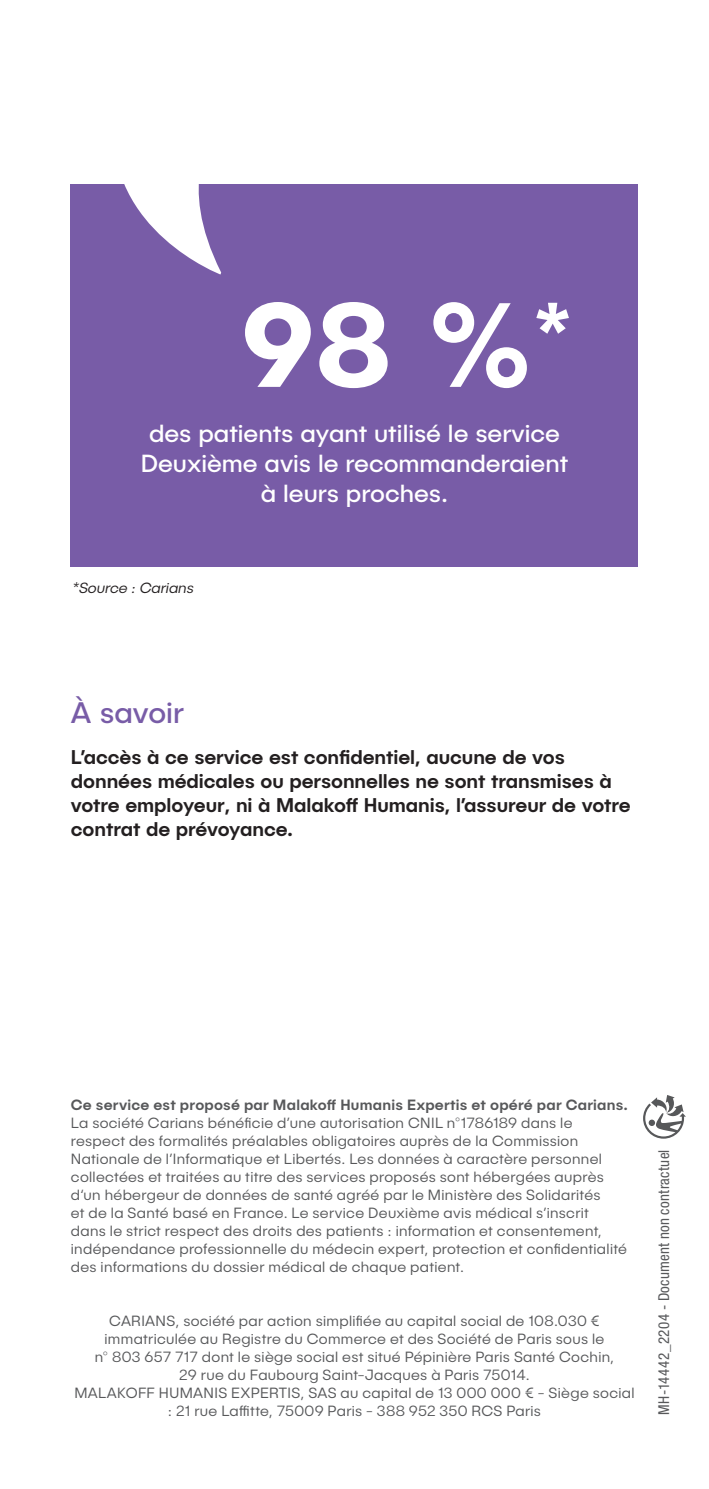
<style>
.page{position:relative;width:709px;height:1489px;background:#fff}
.page>*{position:absolute;margin:0;border:0;box-sizing:border-box;transform-origin:0 0}
.t1{font:700 120px "Publica Sans";color:#fff}
.t2{font:30px "Publica Sans";color:#785ca7}
.t3{font:25px/30px "Publica Sans";color:#fff;text-align:center}
.t4{font:500 20px/24px "Publica Sans";letter-spacing:-.005em;color:#231f20}
.t5{font:300 15px/18px "Publica Sans";letter-spacing:.02em;color:#57585a}
.t6{font:500 15px "Publica Sans";letter-spacing:.015em;color:#57585a}
.t7{font:condensed 15px "Helvetica Neue LT Std";letter-spacing:.02em;color:#57585a}
.t8{font:italic 300 15px "Publica Sans";color:#231f20}
</style>
<div class="page">
<div style="left:71px;top:185px;width:567px;height:381px;background:#785ca7"></div>
<svg style="left:643px;top:1095px;width:43px;height:43px"></svg>
<svg style="left:100px;top:184px;width:121px;height:90px"></svg>
<h1 class="t1" style="left:241px;top:266px;width:333px">98 %<sup>*</sup></h1>
<h3 class="t3" style="left:141px;top:418px;width:429px">des patients ayant utilisé le service<br>Deuxième avis le recommanderaient à leurs proches.</h3>
<p class="t8" style="left:72px;top:579px;width:123px">*Source : Carians</p>
<h2 class="t2" style="left:71px;top:693px;width:114px">À savoir</h2>
<h3 class="t4" style="left:71px;top:744px;width:561px">L’accès à ce service est confidentiel, aucune de vos données médicales ou personnelles ne sont transmises à votre employeur, ni à Malakoff Humanis, l’assureur de votre contrat de prévoyance.</h3>
<p class="t6" style="left:71px;top:1094px;width:558px">Ce service est proposé par Malakoff Humanis Expertis et opéré par Carians.</p>
<p class="t5" style="left:71px;top:1113px;width:557px">La société Carians bénéficie d’une autorisation CNIL n°1786189 dans le respect des formalités préalables obligatoires auprès de la Commission Nationale de l’Informatique et Libertés. Les données à caractère personnel collectées et traitées au titre des services proposés sont hébergées auprès d‘un hébergeur de données de santé agréé par le Ministère des Solidarités<br>et de la Santé basé en France. Le service Deuxième avis médical s’inscrit dans le strict respect des droits des patients : information et consentement, indépendance professionnelle du médecin expert, protection et confidentialité des informations du dossier médical de chaque patient.</p>
<p class="t5" style="left:74px;top:1311px;width:561px;text-align:center">CARIANS, société par action simplifiée au capital social de 108.030 € immatriculée au Registre du Commerce et des Société de Paris sous le<br>n° 803 657 717 dont le siège social est situé Pépinière Paris Santé Cochin,<br>29 rue du Faubourg Saint-Jacques à Paris 75014.<br>MALAKOFF HUMANIS EXPERTIS, SAS au capital de 13 000 000 € - Siège social : 21 rue Laffitte, 75009 Paris - 388 952 350 RCS Paris</p>
<p class="t7" style="left:655px;top:1414px;width:267px;rotate:-90deg">MH-14442_2204 - Document non contractuel</p>
</div>
